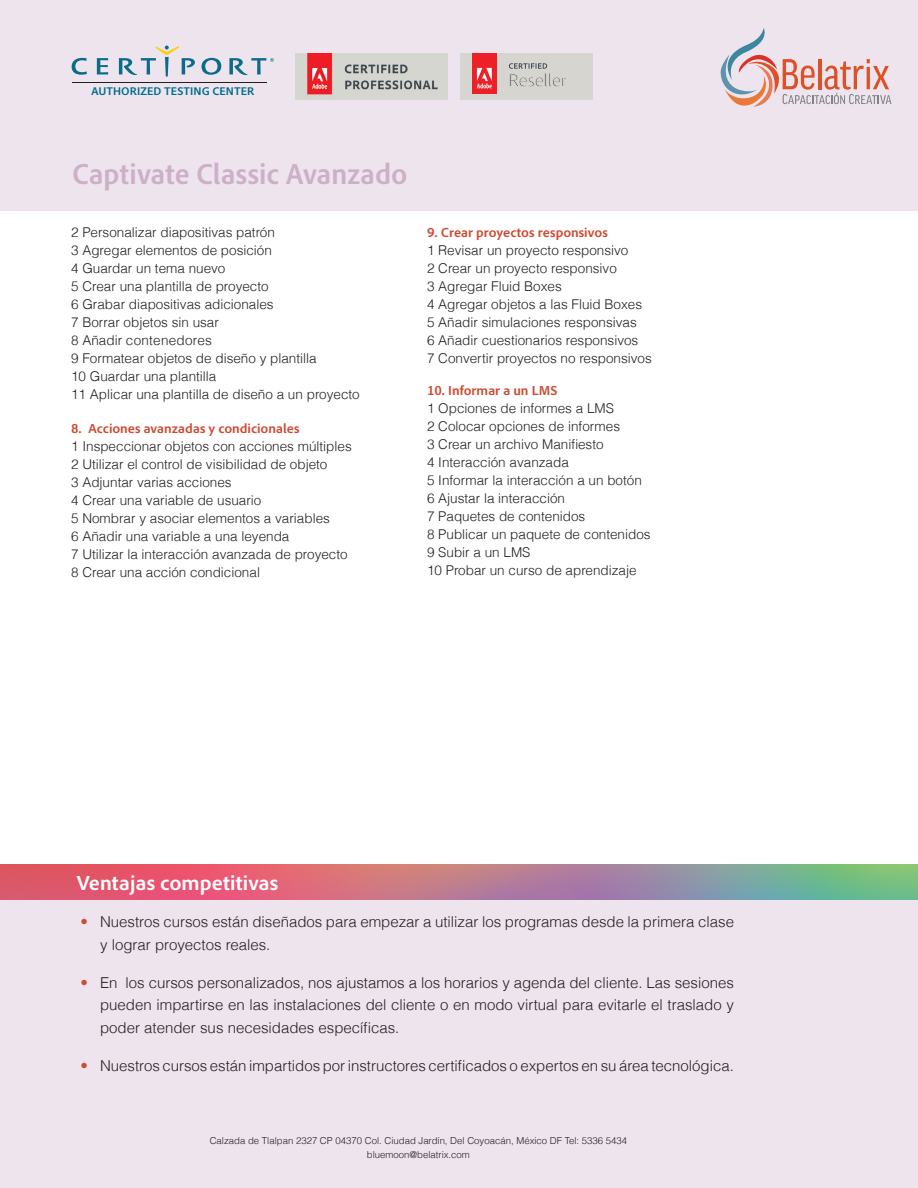
<style>
.page{position:relative;width:918px;height:1188px;background:#fff}
.page>*{position:absolute;margin:0;border:0;box-sizing:border-box;transform-origin:0 0}
.titulo-segundo{font:700 semi-condensed 30px "Adobe Clean";color:#cdb0c8}
.t1{font:700 21px "Adobe Clean";letter-spacing:.005em;color:#fff}
.t2{font:300 15px/22.8px "Helvetica";color:#231f20}
.Cuerpo_de_texto{font:300 13.5px "Helvetica";color:#231f20}
.Subtitulos_temario_copy{font:700 13.5px "Adobe Clean";color:#ce4a32}
.Cuerpo_de_texto-2{font:300 13.5px "Helvetica";letter-spacing:.02em;color:#231f20}
.t3{font:700 11.55px "Adobe Clean";color:#006c8b}
.t4{font:300 9.6px/13.6px "Helvetica";color:#231f20;text-align:center}
.s1{color:#ce4a32}
</style>
<div class="page">
<div style="left:0;top:0;width:918px;height:211px;background:#eee4ed"></div>
<div style="left:0;top:865px;width:918px;height:323px;background:#eee4ed"></div>
<svg style="left:0;top:865px;width:918px;height:34px;background:#b77d87"></svg>
<svg style="left:720px;top:28px;width:171px;height:79px"></svg>
<svg style="left:72px;top:58px;width:15px;height:17px"></svg>
<svg style="left:97px;top:58px;width:11px;height:16px"></svg>
<svg style="left:202px;top:58px;width:19px;height:17px"></svg>
<svg style="left:119px;top:46px;width:76px;height:31px"></svg>
<svg style="left:229px;top:58px;width:45px;height:18px"></svg>
<hr style="left:72px;top:82px;width:194px;height:1px;background:#231f20">
<img style="left:295px;top:53px;width:152px;height:46px">
<div style="left:460px;top:53px;width:133px;height:46px;background:#d6d5cf"></div>
<div style="left:472px;top:53px;width:25px;height:41px;background:#ec2026"></div>
<svg style="left:477px;top:68px;width:15px;height:20px"></svg>
<svg style="left:509px;top:63px;width:57px;height:24px"></svg>
<p class="t3" style="left:91px;top:84px;width:165px">AUTHORIZED TESTING CENTER</p>
<p class="titulo-segundo" style="left:72px;top:155px;width:337px">Captivate Classic Avanzado</p>
<p class="Cuerpo_de_texto" style="left:71px;top:221px;width:205px">2 Personalizar diapositivas patrón</p>
<p class="Cuerpo_de_texto" style="left:71px;top:239px;width:202px">3 Agregar elementos de posición</p>
<p class="Cuerpo_de_texto" style="left:71px;top:257px;width:156px">4 Guardar un tema nuevo</p>
<p class="Cuerpo_de_texto" style="left:71px;top:275px;width:199px">5 Crear una plantilla de proyecto</p>
<p class="Cuerpo_de_texto" style="left:71px;top:293px;width:204px">6 Grabar diapositivas adicionales</p>
<p class="Cuerpo_de_texto" style="left:71px;top:311px;width:149px">7 Borrar objetos sin usar</p>
<p class="Cuerpo_de_texto-2" style="left:71px;top:329px;width:142px">8 Añadir contenedores</p>
<p class="Cuerpo_de_texto" style="left:71px;top:347px;width:247px">9 Formatear objetos de diseño y plantilla</p>
<p class="Cuerpo_de_texto" style="left:71px;top:365px;width:147px">10 Guardar una plantilla</p>
<p class="Cuerpo_de_texto" style="left:71px;top:383px;width:290px">11 Aplicar una plantilla de diseño a un proyecto</p>
<p class="Subtitulos_temario_copy" style="left:71px;top:419px;width:230px">8. Acciones avanzadas y condicionales</p>
<p class="Cuerpo_de_texto" style="left:71px;top:435px;width:282px">1 Inspeccionar objetos con acciones múltiples</p>
<p class="Cuerpo_de_texto" style="left:71px;top:453px;width:258px">2 Utilizar el control de visibilidad de objeto</p>
<p class="Cuerpo_de_texto" style="left:71px;top:471px;width:162px">3 Adjuntar varias acciones</p>
<p class="Cuerpo_de_texto" style="left:71px;top:489px;width:192px">4 Crear una variable de usuario</p>
<p class="Cuerpo_de_texto" style="left:71px;top:507px;width:260px">5 Nombrar y asociar elementos a variables</p>
<p class="Cuerpo_de_texto" style="left:71px;top:525px;width:220px">6 Añadir una variable a una leyenda</p>
<p class="Cuerpo_de_texto" style="left:71px;top:543px;width:278px">7 Utilizar la interacción avanzada de proyecto</p>
<p class="Cuerpo_de_texto" style="left:71px;top:561px;width:190px">8 Crear una acción condicional</p>
<p class="Subtitulos_temario_copy" style="left:427px;top:223px;width:183px">9. Crear proyectos responsivos</p>
<p class="Cuerpo_de_texto" style="left:427px;top:239px;width:203px">1 Revisar un proyecto responsivo</p>
<p class="Cuerpo_de_texto" style="left:427px;top:257px;width:191px">2 Crear un proyecto responsivo</p>
<p class="Cuerpo_de_texto" style="left:427px;top:275px;width:136px">3 Agregar Fluid Boxes</p>
<p class="Cuerpo_de_texto" style="left:427px;top:293px;width:217px">4 Agregar objetos a las Fluid Boxes</p>
<p class="Cuerpo_de_texto" style="left:427px;top:311px;width:211px">5 Añadir simulaciones responsivas</p>
<p class="Cuerpo_de_texto" style="left:427px;top:329px;width:213px">6 Añadir cuestionarios responsivos</p>
<p class="Cuerpo_de_texto" style="left:427px;top:347px;width:226px">7 Convertir proyectos no responsivos</p>
<p class="Subtitulos_temario_copy" style="left:427px;top:382px;width:132px">10. Informar a un LMS</p>
<p class="Cuerpo_de_texto" style="left:427px;top:398px;width:189px">1 Opciones de informes a LMS</p>
<p class="Cuerpo_de_texto" style="left:427px;top:416px;width:195px">2 Colocar opciones de informes</p>
<p class="Cuerpo_de_texto" style="left:427px;top:434px;width:178px">3 Crear un archivo Manifiesto</p>
<p class="Cuerpo_de_texto" style="left:427px;top:452px;width:143px">4 Interacción avanzada</p>
<p class="Cuerpo_de_texto" style="left:427px;top:470px;width:216px">5 Informar la interacción a un botón</p>
<p class="Cuerpo_de_texto" style="left:427px;top:488px;width:140px">6 Ajustar la interacción</p>
<p class="Cuerpo_de_texto" style="left:427px;top:506px;width:160px">7 Paquetes de contenidos</p>
<p class="Cuerpo_de_texto" style="left:427px;top:524px;width:225px">8 Publicar un paquete de contenidos</p>
<p class="Cuerpo_de_texto" style="left:427px;top:542px;width:105px">9 Subir a un LMS</p>
<p class="Cuerpo_de_texto" style="left:427px;top:560px;width:211px">10 Probar un curso de aprendizaje</p>
<h2 class="t1" style="left:76px;top:870px;width:203px">Ventajas competitivas</h2>
<p class="t2" style="left:100px;top:910px;width:635px;text-indent:-20px"><span class="s1">•</span> Nuestros cursos están diseñados para empezar a utilizar los programas desde la primera clase y lograr proyectos reales.</p>
<p class="t2" style="left:100px;top:970px;width:635px;text-align:justify;text-indent:-20px"><span class="s1">•</span> En los cursos personalizados, nos ajustamos a los horarios y agenda del cliente. Las sesiones pueden impartirse en las instalaciones del cliente o en modo virtual para evitarle el traslado y poder atender sus necesidades específicas.</p>
<p class="t2" style="left:81px;top:1054px;width:655px"><span class="s1">•</span> Nuestros cursos están impartidos por instructores certificados o expertos en su área tecnológica.</p>
<p class="t4" style="left:210px;top:1134px;width:419px">Calzada de Tlalpan 2327 CP 04370 Col. Ciudad Jardín, Del Coyoacán, México DF Tel: 5336 5434 bluemoon@belatrix.com</p>
</div>
